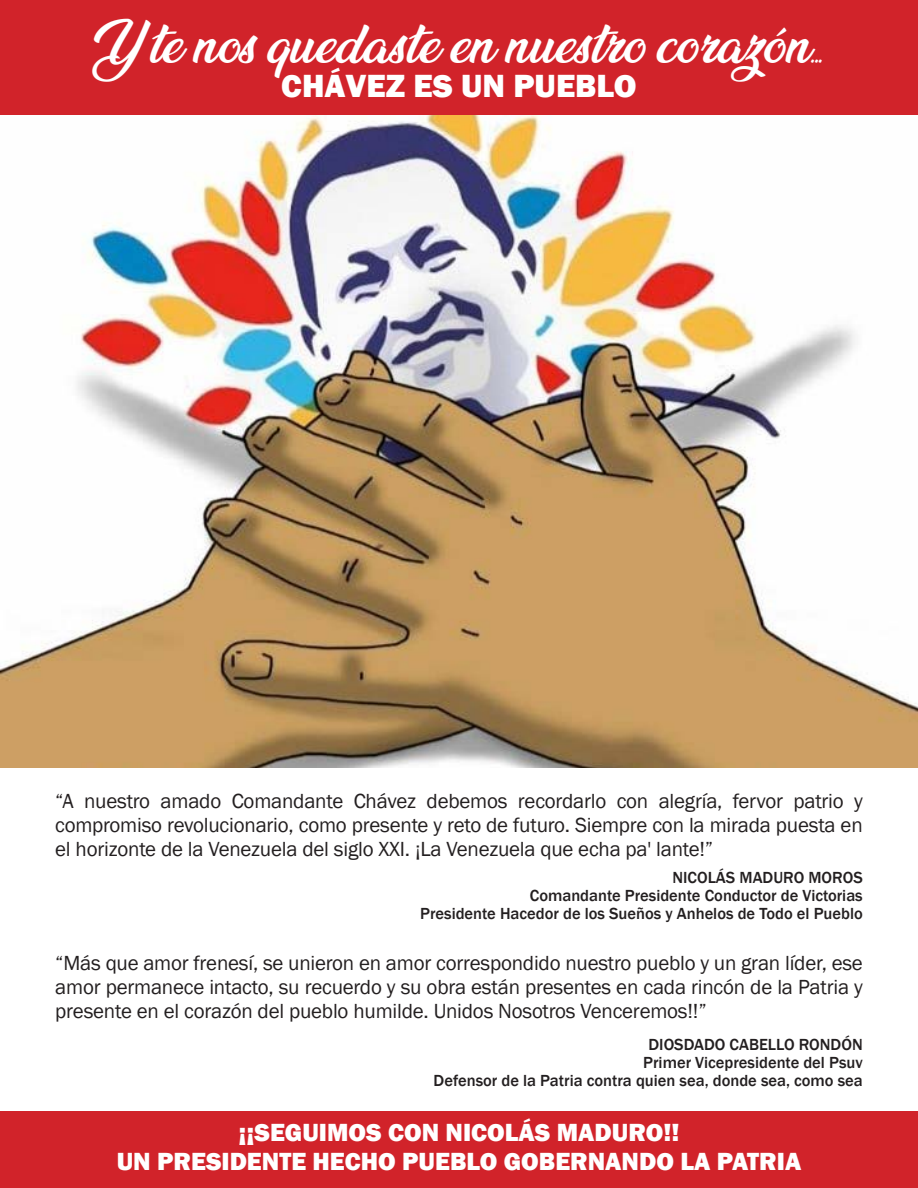
<style>
.page{position:relative;width:918px;height:1188px;background:#fff}
.page>*{position:absolute;margin:0;border:0;box-sizing:border-box;transform-origin:0 0}
.Estilo_de_párrafo_1{font:900 48px "Ananda";color:#fff}
.Estilo_de_párrafo_1-2{font:800 33px "Franklin Gothic";color:#fff}
.t1{font:800 25.5px/28.5px "Franklin Gothic";color:#fff;text-align:center}
.t2{font:21px/24px "Franklin Gothic";letter-spacing:-.01em;color:#231f20;text-align:justify}
.t3{font:500 16.5px "Franklin Gothic";color:#231f20}
.s1{font-family:"Monster Clubhouse";font-weight:400;font-size:45px}
</style>
<div class="page">
<img style="left:0;top:115px;width:918px;height:652px">
<div style="left:0;top:0;width:918px;height:115px;background:#d1232a"></div>
<div style="left:0;top:1111px;width:918px;height:77px;background:#d1232a"></div>
<p class="Estilo_de_párrafo_1" style="left:96px;top:18px;width:728px">Y te nos quedaste en nuestro corazón<span class="s1">...</span></p>
<p class="Estilo_de_párrafo_1-2" style="left:281px;top:65px;width:357px">CHÁVEZ ES UN PUEBLO</p>
<p class="t2" style="left:55px;top:790px;width:809px">“A nuestro amado Comandante Chávez debemos recordarlo con alegría, fervor patrio y compromiso revolucionario, como presente y reto de futuro. Siempre con la mirada puesta en el horizonte de la Venezuela del siglo XXI. ¡La Venezuela que echa pa' lante!”</p>
<p class="t3" style="left:672px;top:868px;width:192px">NICOLÁS MADURO MOROS</p>
<p class="t3" style="left:530px;top:886px;width:334px">Comandante Presidente Conductor de Victorias</p>
<p class="t3" style="left:420px;top:904px;width:444px">Presidente Hacedor de los Sueños y Anhelos de Todo el Pueblo</p>
<p class="t2" style="left:55px;top:952px;width:809px">“Más que amor frenesí, se unieron en amor correspondido nuestro pueblo y un gran líder, ese amor permanece intacto, su recuerdo y su obra están presentes en cada rincón de la Patria y presente en el corazón del pueblo humilde. Unidos Nosotros Venceremos!!”</p>
<p class="t3" style="left:648px;top:1034px;width:216px">DIOSDADO CABELLO RONDÓN</p>
<p class="t3" style="left:643px;top:1052px;width:221px">Primer Vicepresidente del Psuv</p>
<p class="t3" style="left:434px;top:1070px;width:431px">Defensor de la Patria contra quien sea, donde sea, como sea</p>
<p class="t1" style="left:117px;top:1118px;width:686px">¡¡SEGUIMOS CON NICOLÁS MADURO!!<br>UN PRESIDENTE HECHO PUEBLO GOBERNANDO LA PATRIA</p>
</div>
